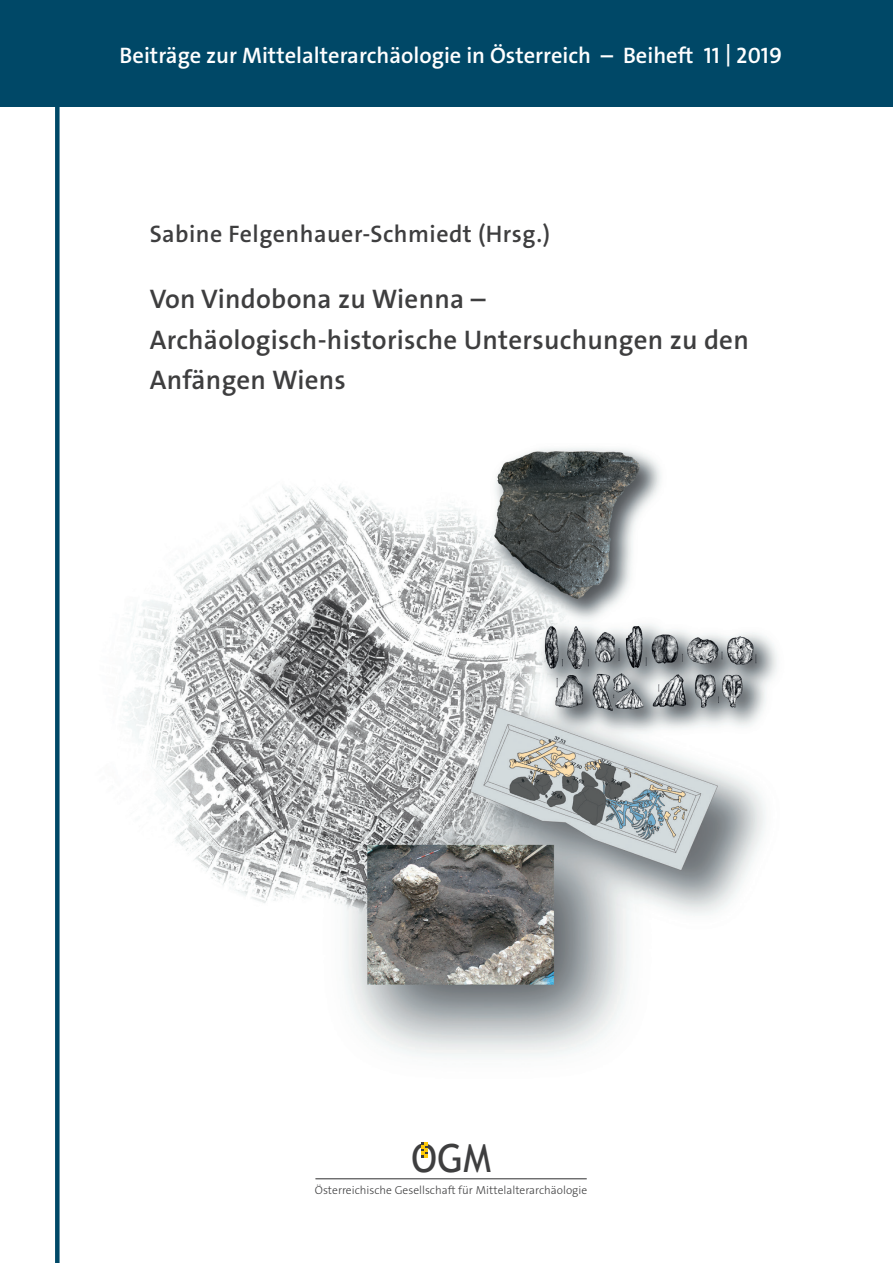
<style>
.page{position:relative;width:893px;height:1263px;background:#fff}
.page>*{position:absolute;margin:0;border:0;box-sizing:border-box;transform-origin:0 0}
.t1{font:38.7px "Trebuchet MS";color:#3e3e3f}
.t2{font:600 27px/40.5px "The Sans Os F";letter-spacing:.01em;color:#3e3e3f}
.t3{font:600 24px "The Sans Os F";letter-spacing:.02em;color:#3e3e3f}
.t4{font:600 22.5px "The Sans Os F";color:#fff}
.t5{font:300 11.55px "The Sans Os F";color:#3e3e3f}
</style>
<div class="page">
<img style="left:123px;top:448px;width:654px;height:609px">
<svg style="left:421px;top:1142px;width:6px;height:15px"></svg>
<hr style="left:315px;top:1178px;width:272px;height:1px;background:#3e3e3f">
<div style="left:55px;top:0;width:5px;height:1263px;background:#004867"></div>
<div style="left:0;top:0;width:893px;height:106px;background:#004867"></div>
<p class="t4" style="left:119px;top:41px;width:664px">Beiträge zur Mittelalterarchäologie in Österreich – Beiheft 11 | 2019</p>
<p class="t3" style="left:150px;top:219px;width:402px">Sabine Felgenhauer-Schmiedt (Hrsg.)</p>
<p class="t2" style="left:150px;top:279px;width:601px">Von Vindobona zu Wienna –<br>Archäologisch-historische Untersuchungen zu den<br>Anfängen Wiens</p>
<h1 class="t1" style="left:411px;top:1136px;width:81px">OGM</h1>
<p class="t5" style="left:315px;top:1182px;width:274px">Österreichische Gesellschaft für Mittelalterarchäologie</p>
</div>
